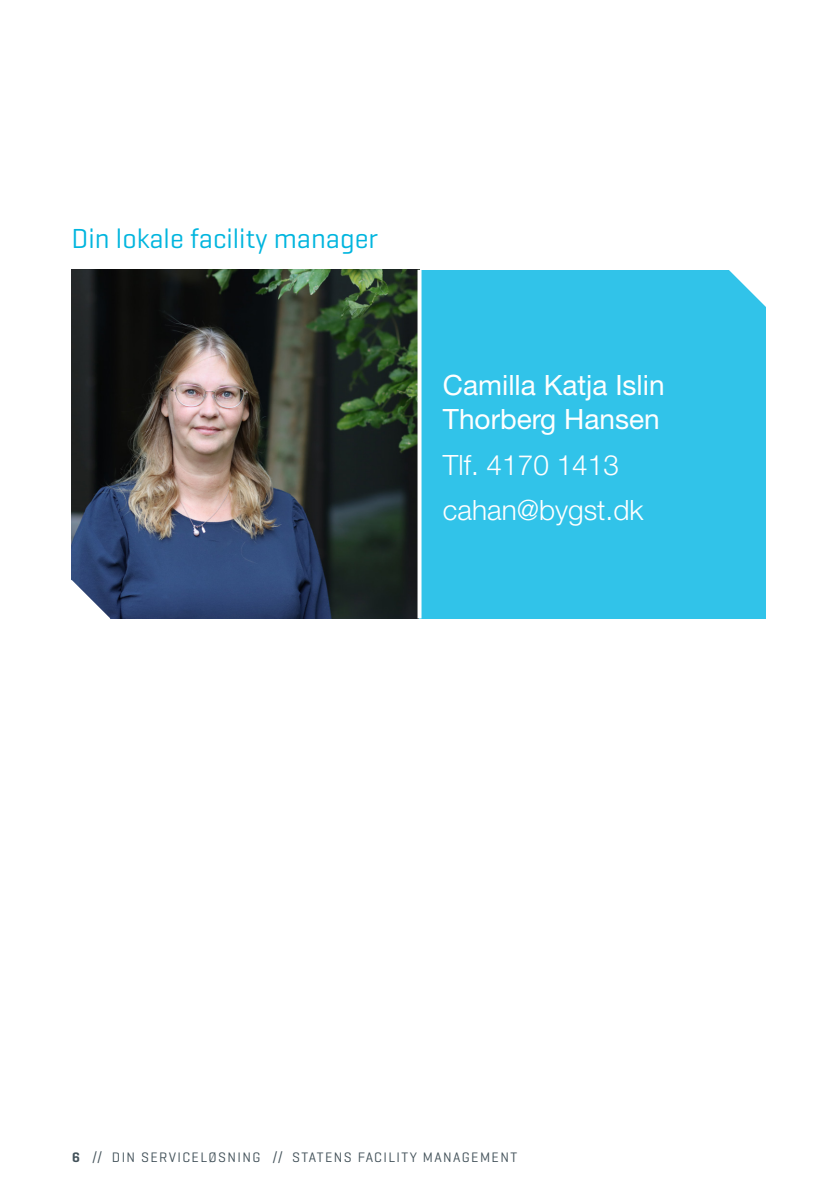
<style>
.page{position:relative;width:840px;height:1191px;background:#fff}
.page>*{position:absolute;margin:0;border:0;box-sizing:border-box;transform-origin:0 0}
._02_Underrubrik_1_blå{font:28px/34px "Helvetica Neue LT Std";color:#fff}
._02_Underrubrik_1_blå-2{font:300 28px "Helvetica Neue LT Std";color:#fff}
._02_Underrubrik_1_blå-3{font:28px "Geogrotesque";color:#00b5de}
.t1{font:14px "Geogrotesque";letter-spacing:.1em;color:#425159}
.s1{font-weight:600}
</style>
<div class="page">
<img style="left:72px;top:270px;width:345px;height:348px">
<div style="left:419px;top:270px;width:347px;height:348px;background:#31c3e9"></div>
<svg style="left:729px;top:270px;width:37px;height:37px"></svg>
<svg style="left:71px;top:580px;width:39px;height:38px"></svg>
<svg style="left:417px;top:270px;width:4px;height:348px"></svg>
<p class="_02_Underrubrik_1_blå-3" style="left:72px;top:221px;width:308px">Din lokale facility manager</p>
<p class="_02_Underrubrik_1_blå" style="left:442px;top:368px;width:223px">Camilla Katja Islin<br>Thorberg Hansen</p>
<p class="_02_Underrubrik_1_blå-2" style="left:442px;top:448px;width:177px">Tlf. 4170 1413</p>
<p class="_02_Underrubrik_1_blå-2" style="left:442px;top:493px;width:202px">cahan@bygst.dk</p>
<p class="t1" style="left:72px;top:1148px;width:446px"><span class="s1">6</span> // DIN SERVICELØSNING // STATENS FACILITY MANAGEMENT</p>
</div>
